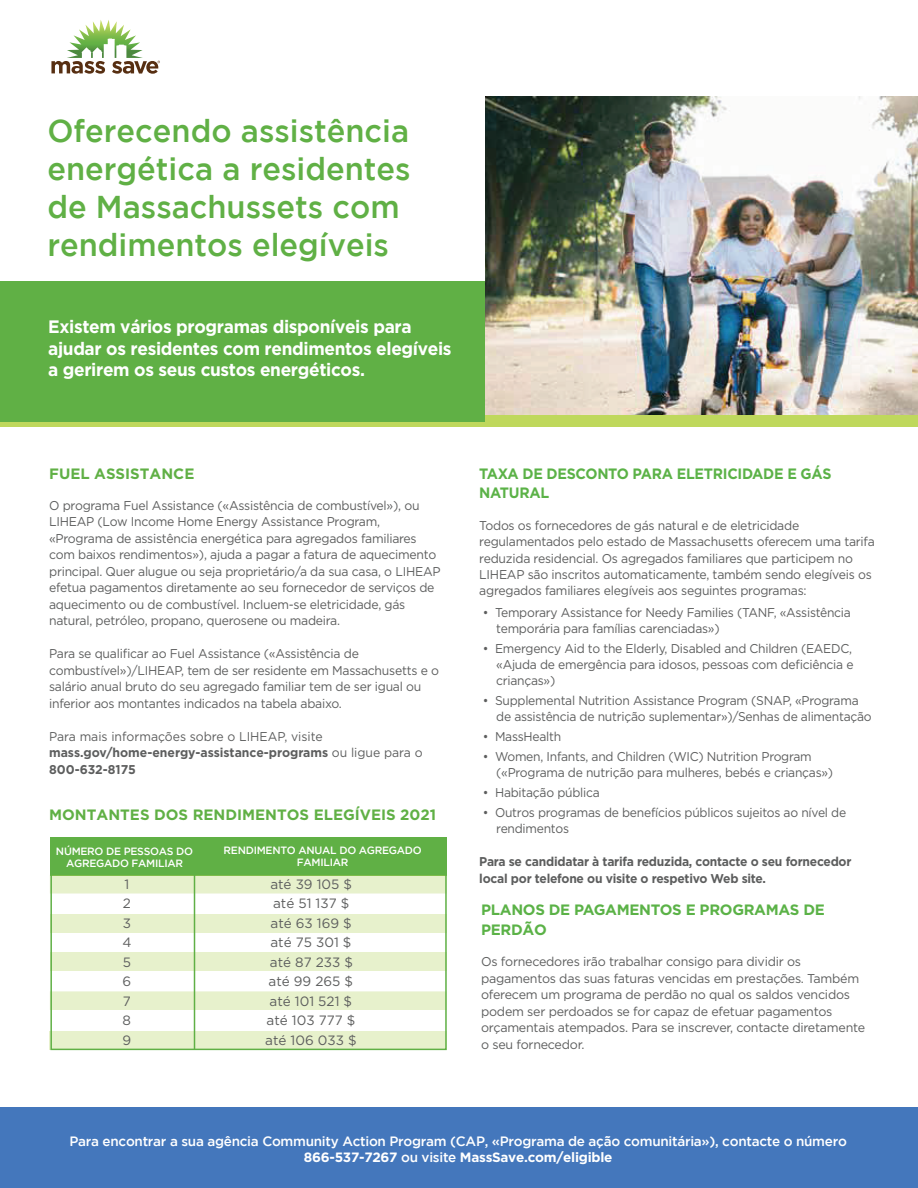
<style>
.page{position:relative;width:918px;height:1188px;background:#fff}
.page>*{position:absolute;margin:0;border:0;box-sizing:border-box;transform-origin:0 0}
.t1{font:500 31.5px/37.8px "Gotham";color:#60b045}
.t2{font:700 18px/21.6px "Gotham";letter-spacing:-.02em;color:#fff;scale:.96 1}
.t3{font:700 15px "Gotham";color:#60b045}
.t4{font:700 15px/19.5px "Gotham";letter-spacing:-.02em;color:#5bb247;scale:.95 1}
.t5{font:700 15px/19.5px "Gotham";letter-spacing:-.02em;color:#5bb247}
.t6{font:500 13.5px/16.2px "Gotham";letter-spacing:-.02em;color:#fff;text-align:center}
.t7{font:13.5px "Gotham";color:#5d5e5e}
.t8{font:12.75px/16.5px "Gotham";letter-spacing:-.02em;color:#5d5e5e;scale:.96 1}
.t9{font:12.75px/15.8px "Gotham";letter-spacing:-.02em;color:#5d5e5e;scale:.95 1}
.t10{font:12.75px/16.5px "Gotham";letter-spacing:-.02em;color:#5d5e5e}
.t11{font:700 12.75px/16.5px "Gotham";color:#5d5e5e;scale:.96 1}
.t12{font:700 12.75px/16.5px "Gotham";letter-spacing:-.02em;color:#5d5e5e;scale:.95 1}
.t13{font:500 10.5px/12.6px "Gotham";letter-spacing:-.025em;color:#fff;text-align:center}
.s1{font-weight:400}
.s2{font-weight:700}
</style>
<div class="page">
<img style="left:484px;top:97px;width:434px;height:318px">
<div style="left:0;top:415px;width:918px;height:12px;background:#bfd85c"></div>
<div style="left:50px;top:838px;width:397px;height:37px;background:#60b045"></div>
<div style="left:53px;top:876px;width:391px;height:18px;background:#e7f1cc"></div>
<hr style="left:50px;top:875px;width:397px;height:1px;background:#7fbc4b">
<div style="left:50px;top:914px;width:397px;height:19px;background:#e7f1cc"></div>
<div style="left:50px;top:952px;width:397px;height:19px;background:#e7f1cc"></div>
<div style="left:50px;top:991px;width:397px;height:19px;background:#e7f1cc"></div>
<div style="left:50px;top:1031px;width:397px;height:18px;background:#e7f1cc"></div>
<hr style="left:194px;top:875px;width:1px;height:174px;background:#60b045">
<div style="left:50px;top:872px;width:397px;height:178px;border:2px solid #60b045"></div>
<div style="left:0;top:281px;width:484px;height:141px;background:#60b045"></div>
<div style="left:0;top:1107px;width:918px;height:81px;background:#4477bc"></div>
<svg style="left:51px;top:20px;width:109px;height:54px"></svg>
<p class="t1" style="left:47px;top:115px;width:365px">Oferecendo assistência energética a residentes de Massachussets com rendimentos elegíveis</p>
<p class="t2" style="left:48px;top:317px;width:422px">Existem vários programas disponíveis para ajudar os residentes com rendimentos elegíveis a gerirem os seus custos energéticos.</p>
<h1 class="t3" style="left:49px;top:468px;width:147px">FUEL ASSISTANCE</h1>
<p class="t8" style="left:49px;top:498px;width:409px">O programa Fuel Assistance («Assistência de combustível»), ou LIHEAP (Low Income Home Energy Assistance Program, «Programa de assistência energética para agregados familiares com baixos rendimentos»), ajuda a pagar a fatura de aquecimento principal. Quer alugue ou seja proprietário/a da sua casa, o LIHEAP efetua pagamentos diretamente ao seu fornecedor de serviços de aquecimento ou de combustível. Incluem-se eletricidade, gás natural, petróleo, propano, querosene ou madeira.</p>
<p class="t8" style="left:49px;top:646px;width:408px">Para se qualificar ao Fuel Assistance («Assistência de combustível»)/LIHEAP, tem de ser residente em Massachusetts e o salário anual bruto do seu agregado familiar tem de ser igual ou inferior aos montantes indicados na tabela abaixo.</p>
<p class="t11" style="left:49px;top:729px;width:391px"><span class="s1">Para mais informações sobre o LIHEAP, visite </span>mass.gov/home-energy-assistance-programs <span class="s1">ou ligue para o<br></span>800-632-8175</p>
<h1 class="t3" style="left:49px;top:809px;width:389px">MONTANTES DOS RENDIMENTOS ELEGÍVEIS 2021</h1>
<p class="t13" style="left:56px;top:846px;width:139px">NÚMERO DE PESSOAS DO<br>AGREGADO FAMILIAR</p>
<p class="t13" style="left:224px;top:845px;width:200px">RENDIMENTO ANUAL DO AGREGADO<br>FAMILIAR</p>
<p class="t7" style="left:124px;top:879px;width:6px">1</p>
<p class="t7" style="left:270px;top:879px;width:83px">até 39 105 $</p>
<p class="t7" style="left:123px;top:899px;width:10px">2</p>
<p class="t7" style="left:273px;top:899px;width:78px">até 51 137 $</p>
<p class="t7" style="left:123px;top:918px;width:10px">3</p>
<p class="t7" style="left:271px;top:918px;width:83px">até 63 169 $</p>
<p class="t7" style="left:122px;top:938px;width:11px">4</p>
<p class="t7" style="left:271px;top:938px;width:83px">até 75 301 $</p>
<p class="t7" style="left:123px;top:957px;width:10px">5</p>
<p class="t7" style="left:270px;top:957px;width:85px">até 87 233 $</p>
<p class="t7" style="left:123px;top:977px;width:10px">6</p>
<p class="t7" style="left:269px;top:976px;width:86px">até 99 265 $</p>
<p class="t7" style="left:123px;top:996px;width:10px">7</p>
<p class="t7" style="left:270px;top:996px;width:84px">até 101 521 $</p>
<p class="t7" style="left:123px;top:1016px;width:10px">8</p>
<p class="t7" style="left:267px;top:1015px;width:90px">até 103 777 $</p>
<p class="t7" style="left:123px;top:1035px;width:10px">9</p>
<p class="t7" style="left:265px;top:1035px;width:93px">até 106 033 $</p>
<h1 class="t4" style="left:479px;top:464px;width:372px">TAXA DE DESCONTO PARA ELETRICIDADE E GÁS<br>NATURAL</h1>
<p class="t8" style="left:479px;top:518px;width:413px">Todos os fornecedores de gás natural e de eletricidade regulamentados pelo estado de Massachusetts oferecem uma tarifa reduzida residencial. Os agregados familiares que participem no LIHEAP são inscritos automaticamente, também sendo elegíveis os agregados familiares elegíveis aos seguintes programas:</p>
<p class="t9" style="left:496px;top:606px;width:375px;text-indent:-14px">• Temporary Assistance for Needy Families (TANF, «Assistência temporária para famílias carenciadas»)</p>
<p class="t9" style="left:496px;top:642px;width:378px;text-align:justify;text-indent:-13px">• Emergency Aid to the Elderly, Disabled and Children (EAEDC, «Ajuda de emergência para idosos, pessoas com deficiência e crianças»)</p>
<p class="t9" style="left:496px;top:694px;width:397px;text-indent:-14px">• Supplemental Nutrition Assistance Program (SNAP, «Programa de assistência de nutrição suplementar»)/Senhas de alimentação</p>
<p class="t9" style="left:483px;top:730px;width:84px">• MassHealth</p>
<p class="t9" style="left:496px;top:750px;width:356px;text-indent:-14px">• Women, Infants, and Children (WIC) Nutrition Program («Programa de nutrição para mulheres, bebés e crianças»)</p>
<p class="t9" style="left:483px;top:786px;width:125px">• Habitação pública</p>
<p class="t9" style="left:496px;top:806px;width:370px;text-indent:-14px">• Outros programas de benefícios públicos sujeitos ao nível de rendimentos</p>
<p class="t12" style="left:479px;top:854px;width:393px">Para se candidatar à tarifa reduzida, contacte o seu fornecedor local por telefone ou visite o respetivo Web site.</p>
<h1 class="t5" style="left:481px;top:901px;width:345px">PLANOS DE PAGAMENTOS E PROGRAMAS DE<br>PERDÃO</h1>
<p class="t10" style="left:481px;top:955px;width:385px">Os fornecedores irão trabalhar consigo para dividir os pagamentos das suas faturas vencidas em prestações. Também oferecem um programa de perdão no qual os saldos vencidos podem ser perdoados se for capaz de efetuar pagamentos orçamentais atempados. Para se inscrever, contacte diretamente o seu fornecedor.</p>
<p class="t6" style="left:69px;top:1134px;width:779px">Para encontrar a sua agência Community Action Program (CAP, «Programa de ação comunitária»), contacte o número<br><span class="s2">866-537-7267</span> ou visite <span class="s2">MassSave.com/eligible</span></p>
</div>
